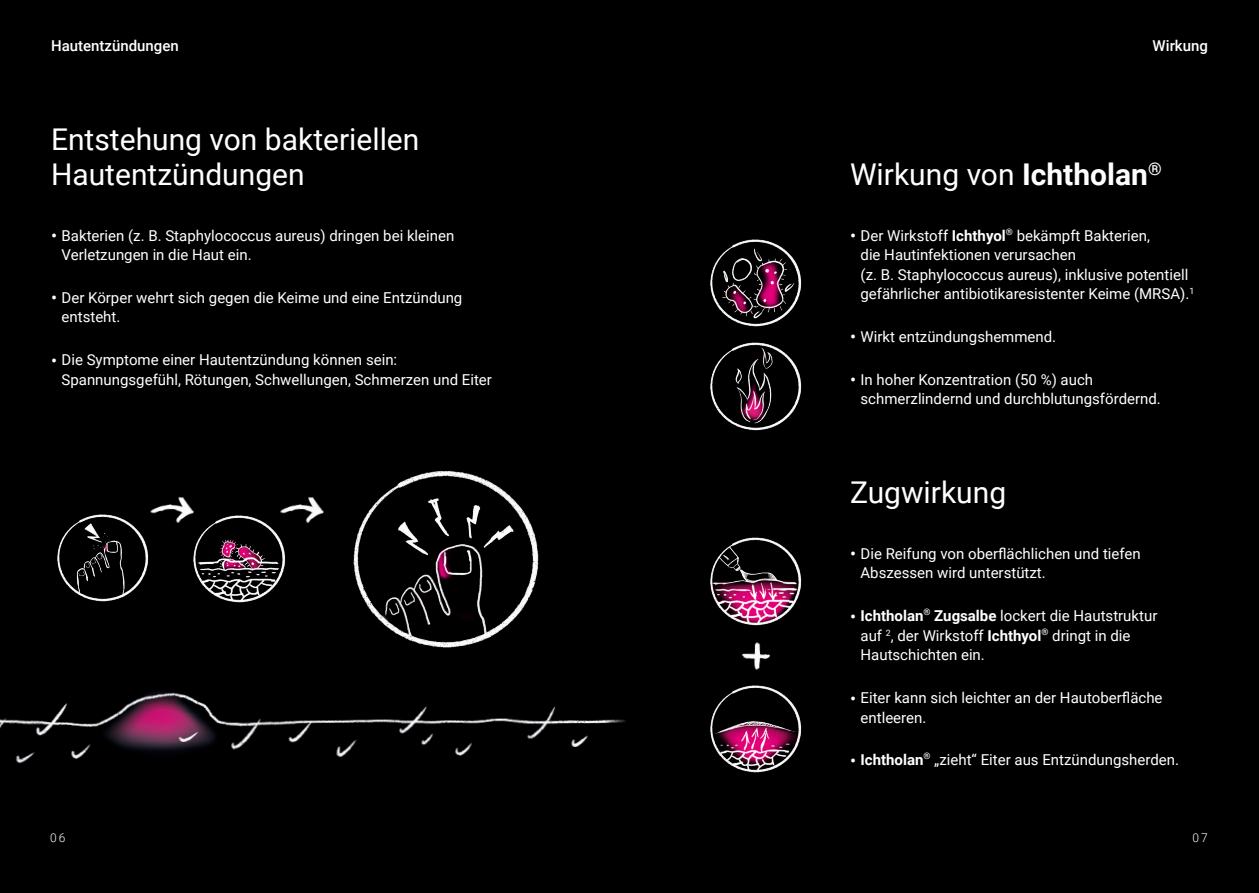
<style>
.page{position:relative;width:1259px;height:893px;background:#000}
.page>*{position:absolute;margin:0;border:0;box-sizing:border-box;transform-origin:0 0}
.t1{font:30px/34.5px "Roboto";color:#fff}
.t2{font:15px/19.5px "Roboto";color:#fff}
.t3{font:500 15px "Roboto";color:#fff}
.t4{font:300 12px "Roboto";color:#fff}
.s1{font-size:18px}
.s2{font-weight:700}
</style>
<div class="page">
<img style="left:0;top:691px;width:626px;height:73px">
<img style="left:710px;top:239px;width:92px;height:192px">
<img style="left:710px;top:685px;width:92px;height:88px">
<img style="left:710px;top:537px;width:92px;height:89px">
<img style="left:742px;top:642px;width:28px;height:28px">
<img style="left:57px;top:514px;width:92px;height:88px">
<img style="left:193px;top:515px;width:92px;height:88px">
<img style="left:353px;top:470px;width:186px;height:178px">
<img style="left:140px;top:497px;width:76px;height:38px">
<img style="left:270px;top:497px;width:54px;height:38px">
<p class="t3" style="left:51px;top:35px;width:129px">Hautentzündungen</p>
<p class="t3" style="left:1152px;top:35px;width:57px">Wirkung</p>
<h1 class="t1" style="left:51px;top:121px;width:370px">Entstehung von bakteriellen<br>Hautentzündungen</h1>
<p class="t2" style="left:62px;top:225px;width:394px;text-indent:-11px"><span class="s1">•</span> Bakterien (z. B. Staphylococcus aureus) dringen bei kleinen<br>Verletzungen in die Haut ein.</p>
<p class="t2" style="left:62px;top:287px;width:402px;text-indent:-11px"><span class="s1">•</span> Der Körper wehrt sich gegen die Keime und eine Entzündung entsteht.</p>
<p class="t2" style="left:62px;top:350px;width:432px;text-indent:-11px"><span class="s1">•</span> Die Symptome einer Hautentzündung können sein:<br>Spannungsgefühl, Rötungen, Schwellungen, Schmerzen und Eiter</p>
<h1 class="t1" style="left:850px;top:156px;width:313px">Wirkung von <span class="s2">Ichtholan</span><sup>®</sup></h1>
<p class="t2" style="left:860px;top:225px;width:335px;text-indent:-10px"><span class="s1">•</span> Der Wirkstoff <span class="s2">Ichthyol</span><sup>®</sup> bekämpft Bakterien,<br>die Hautinfektionen verursachen<br>(z. B. Staphylococcus aureus), inklusive potentiell gefährlicher antibiotikaresistenter Keime (MRSA).<sup>1</sup></p>
<p class="t2" style="left:850px;top:326px;width:208px"><span class="s1">•</span> Wirkt entzündungshemmend.</p>
<p class="t2" style="left:860px;top:369px;width:302px;text-indent:-11px"><span class="s1">•</span> In hoher Konzentration (50 %) auch schmerzlindernd und durchblutungsfördernd.</p>
<h1 class="t1" style="left:850px;top:474px;width:158px">Zugwirkung</h1>
<p class="t2" style="left:860px;top:543px;width:282px;text-indent:-11px"><span class="s1">•</span> Die Reifung von oberflächlichen und tiefen<br>Abszessen wird unterstützt.</p>
<p class="t2" style="left:860px;top:605px;width:298px;text-indent:-11px"><span class="s1">•</span> <span class="s2">Ichtholan</span><sup>®</sup> <span class="s2">Zugsalbe</span> lockert die Hautstruktur auf <sup>2</sup>, der Wirkstoff <span class="s2">Ichthyol</span><sup>®</sup> dringt in die<br>Hautschichten ein.</p>
<p class="t2" style="left:860px;top:687px;width:303px;text-indent:-11px"><span class="s1">•</span> Eiter kann sich leichter an der Hautoberfläche entleeren.</p>
<p class="t2" style="left:850px;top:750px;width:330px"><span class="s1">•</span> <span class="s2">Ichtholan</span><sup>®</sup> „zieht“ Eiter aus Entzündungsherden.</p>
<p class="t4" style="left:50px;top:829px;width:17px">06</p>
<p class="t4" style="left:1192px;top:829px;width:17px">07</p>
</div>
